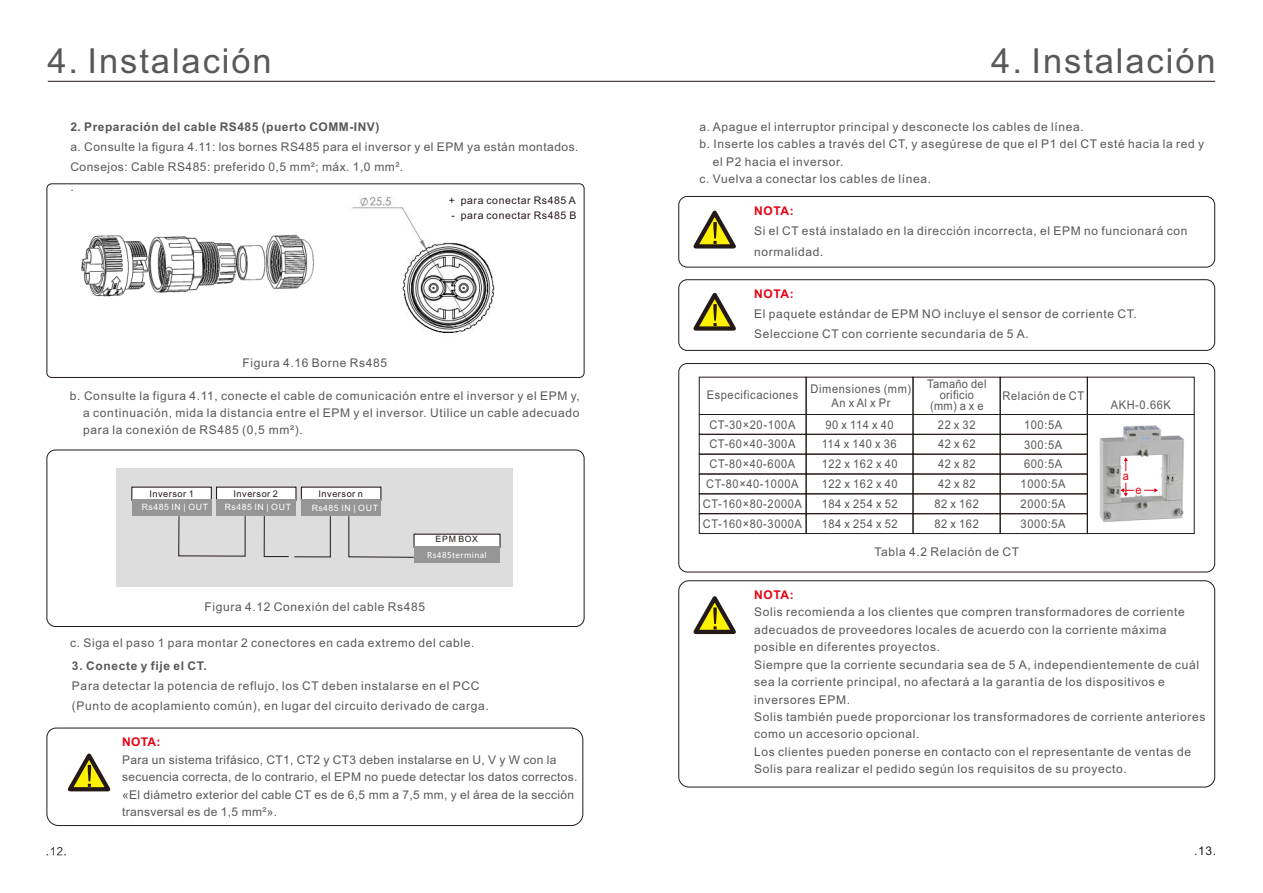
<style>
.page{position:relative;width:1263px;height:893px;background:#fff}
.page>*{position:absolute;margin:0;border:0;box-sizing:border-box;transform-origin:0 0}
.t1{font:34.5px "Arial";letter-spacing:.055em;color:#595857}
.t2{font:12px/17.4px "Arial";letter-spacing:.055em;color:#595857}
.t3{font:12px/17.4px "Arial";letter-spacing:.03em;color:#595857}
.t4{font:12px/19.8px "Arial";letter-spacing:.055em;color:#595857;text-align:center;scale:.93 1}
.t5{font:700 12px "Arial";letter-spacing:.04em;color:#595857}
.t6{font:12px/13.4px "Arial";letter-spacing:.055em;color:#595857;text-align:center;scale:.92 1}
.t7{font:12px/10.6px "Arial";letter-spacing:.03em;color:#595857;text-align:center;scale:.92 1}
.t8{font:700 12px "Arial";letter-spacing:.04em;color:#e60013}
.t9{font:12px "Arial";color:#231916}
.t10{font:12px "Arial";color:#e60013;scale:.92 1}
.t11{font:10.5px "Arial";letter-spacing:.055em;color:#231916}
.t12{font:10.5px "FZLTHJW GB1 0";color:#231916}
.t13{font:9.15px "Arial";letter-spacing:.055em;color:#231916}
.t14{font:8.7px "Arial";letter-spacing:.055em;color:#fff}
.t15{font:8.7px "Arial";letter-spacing:.075em;color:#231916}
.t16{font:7.95px "Microsoft Ya Hei";letter-spacing:.06em;color:#fff}
.s1{font-family:"Arial Unicode MS"}
</style>
<div class="page">
<div style="left:46px;top:183px;width:538px;height:195px;border:1px solid #231916;border-radius:5px"></div>
<hr style="left:48px;top:81px;width:1167px;height:1px;background:#231916">
<img style="left:352px;top:196px;width:143px;height:137px">
<img style="left:81px;top:235px;width:233px;height:62px">
<div style="left:116px;top:468px;width:397px;height:119px;background:#ddd"></div>
<div style="left:132px;top:499px;width:79px;height:17px;background:#969696"></div>
<div style="left:216px;top:499px;width:80px;height:17px;background:#969696"></div>
<svg style="left:131px;top:486px;width:251px;height:15px;background:#dedddd"></svg>
<div style="left:301px;top:499px;width:80px;height:17px;background:#969696"></div>
<svg style="left:263px;top:516px;width:68px;height:42px"></svg>
<svg style="left:348px;top:516px;width:153px;height:42px"></svg>
<div style="left:414px;top:546px;width:86px;height:17px;background:#969696"></div>
<div style="left:46px;top:450px;width:538px;height:177px;border:1px solid #231916;border-radius:9px"></div>
<div style="left:678px;top:196px;width:537px;height:72px;border:1px solid #231916;border-radius:9px"></div>
<div style="left:678px;top:363px;width:537px;height:209px;border:1px solid #231916;border-radius:9px"></div>
<svg style="left:46px;top:727px;width:538px;height:99px"></svg>
<div style="left:678px;top:279px;width:537px;height:72px;border:1px solid #231916;border-radius:9px"></div>
<svg style="left:63px;top:750px;width:52px;height:43px"></svg>
<svg style="left:693px;top:210px;width:43px;height:39px"></svg>
<svg style="left:693px;top:292px;width:43px;height:39px"></svg>
<div style="left:699px;top:414px;width:107px;height:21px;border:1px solid #231916"></div>
<div style="left:699px;top:434px;width:107px;height:20px;border:1px solid #231916"></div>
<div style="left:699px;top:454px;width:107px;height:20px;border:1px solid #231916"></div>
<div style="left:699px;top:474px;width:107px;height:20px;border:1px solid #231916"></div>
<div style="left:699px;top:513px;width:107px;height:21px;border:1px solid #231916"></div>
<svg style="left:1087px;top:414px;width:108px;height:120px"></svg>
<div style="left:806px;top:434px;width:107px;height:20px;border:1px solid #231916"></div>
<div style="left:806px;top:454px;width:107px;height:20px;border:1px solid #231916"></div>
<div style="left:806px;top:474px;width:107px;height:20px;border:1px solid #231916"></div>
<div style="left:806px;top:513px;width:107px;height:21px;border:1px solid #231916"></div>
<div style="left:806px;top:377px;width:107px;height:38px;border:1px solid #231916"></div>
<div style="left:913px;top:414px;width:87px;height:21px;border:1px solid #231916"></div>
<div style="left:913px;top:434px;width:87px;height:20px;border:1px solid #231916"></div>
<div style="left:913px;top:454px;width:87px;height:20px;border:1px solid #231916"></div>
<div style="left:913px;top:474px;width:87px;height:20px;border:1px solid #231916"></div>
<div style="left:913px;top:513px;width:87px;height:21px;border:1px solid #231916"></div>
<div style="left:1000px;top:414px;width:87px;height:21px;border:1px solid #231916"></div>
<div style="left:1000px;top:434px;width:87px;height:20px;border:1px solid #231916"></div>
<div style="left:1000px;top:454px;width:87px;height:20px;border:1px solid #231916"></div>
<div style="left:1000px;top:474px;width:87px;height:20px;border:1px solid #231916"></div>
<div style="left:1000px;top:513px;width:87px;height:21px;border:1px solid #231916"></div>
<div style="left:678px;top:580px;width:537px;height:207px;border:1px solid #231916;border-radius:10px"></div>
<svg style="left:693px;top:596px;width:43px;height:38px"></svg>
<h1 class="t1" style="left:47px;top:48px;width:226px">4. Instalación</h1>
<h1 class="t1" style="left:991px;top:48px;width:226px">4. Instalación</h1>
<p class="t5" style="left:70px;top:122px;width:310px">2. Preparación del cable RS485 (puerto COMM-INV)</p>
<p class="t2" style="left:70px;top:138px;width:510px;line-height:20.1px">a. Consulte la figura 4.11: los bornes RS485 para el inversor y el EPM ya están montados.<br>Consejos: Cable RS485: preferido 0,5 mm²; máx. 1,0 mm².<br>.</p>
<p class="t11" style="left:449px;top:197px;width:128px">+ para conectar Rs485 A</p>
<p class="t11" style="left:451px;top:212px;width:126px"><span class="s1">-</span> para conectar Rs485 B</p>
<p class="t2" style="left:242px;top:355px;width:146px">Figura 4.16 Borne Rs485</p>
<p class="t2" style="left:83px;top:388px;width:498px;text-align:justify;text-indent:-13px">b. Consulte la figura 4.11, conecte el cable de comunicación entre el inversor y el EPM y, a continuación, mida la distancia entre el EPM y el inversor. Utilice un cable adecuado para la conexión de RS485 (0,5 mm²).</p>
<p class="t13" style="left:149px;top:491px;width:46px">Inversor 1</p>
<p class="t13" style="left:234px;top:491px;width:46px">Inversor 2</p>
<p class="t13" style="left:318px;top:491px;width:46px">Inversor n</p>
<p class="t14" style="left:142px;top:503px;width:68px">Rs485 IN | OUT</p>
<p class="t14" style="left:225px;top:504px;width:68px">Rs485 IN | OUT</p>
<p class="t14" style="left:312px;top:504px;width:68px">Rs485 IN | OUT</p>
<p class="t15" style="left:436px;top:536px;width:44px">EPM BOX</p>
<p class="t16" style="left:427px;top:552px;width:61px">Rs485terminal</p>
<p class="t2" style="left:204px;top:599px;width:222px">Figura 4.12 Conexión del cable Rs485</p>
<p class="t2" style="left:70px;top:635px;width:406px">c. Siga el paso 1 para montar 2 conectores en cada extremo del cable.</p>
<p class="t5" style="left:72px;top:661px;width:136px">3. Conecte y fije el CT.</p>
<p class="t2" style="left:72px;top:677px;width:418px;line-height:20.1px">Para detectar la potencia de reflujo, los CT deben instalarse en el PCC (Punto de acoplamiento común), en lugar del circuito derivado de carga.</p>
<p class="t8" style="left:122px;top:737px;width:40px">NOTA:</p>
<p class="t3" style="left:122px;top:752px;width:457px">Para un sistema trifásico, CT1, CT2 y CT3 deben instalarse en U, V y W con la secuencia correcta, de lo contrario, el EPM no puede detectar los datos correctos. «El diámetro exterior del cable CT es de 6,5 mm a 7,5 mm, y el área de la sección transversal es de 1,5 mm²».</p>
<p class="t2" style="left:699px;top:119px;width:386px">a. Apague el interruptor principal y desconecte los cables de línea.</p>
<p class="t2" style="left:699px;top:136px;width:506px">b. Inserte los cables a través del CT, y asegúrese de que el P1 del CT esté hacia la red y</p>
<p class="t2" style="left:713px;top:154px;width:132px">el P2 hacia el inversor.</p>
<p class="t2" style="left:699px;top:171px;width:233px">c. Vuelva a conectar los cables de línea.</p>
<p class="t8" style="left:754px;top:207px;width:41px">NOTA:</p>
<p class="t2" style="left:754px;top:222px;width:435px;line-height:20.1px">Si el CT está instalado en la dirección incorrecta, el EPM no funcionará con normalidad.</p>
<p class="t8" style="left:754px;top:289px;width:41px">NOTA:</p>
<p class="t2" style="left:754px;top:305px;width:384px;line-height:20.1px">El paquete estándar de EPM NO incluye el sensor de corriente CT.<br>Seleccione CT con corriente secundaria de 5 A.</p>
<p class="t6" style="left:707px;top:389px;width:101px">Especificaciones</p>
<p class="t4" style="left:703px;top:416px;width:108px">CT-30×20-100A<br>CT-60×40-300A<br>CT-80×40-600A<br>CT-80×40-1000A<br>CT-160×80-2000A<br>CT-160×80-3000A</p>
<p class="t6" style="left:811px;top:384px;width:111px">Dimensiones (mm)<br>An x Al x Pr</p>
<p class="t4" style="left:822px;top:416px;width:83px">90 x 114 x 40<br>114 x 140 x 36<br>122 x 162 x 40<br>122 x 162 x 40<br>184 x 254 x 52<br>184 x 254 x 52</p>
<p class="t7" style="left:927px;top:380px;width:66px">Tamaño del orificio (mm) a x e</p>
<p class="t4" style="left:934px;top:416px;width:49px;text-align:left">22 x 32<br>42 x 62<br>42 x 82<br>42 x 82<br>82 x 162<br>82 x 162</p>
<p class="t6" style="left:1003px;top:390px;width:90px">Relación de CT</p>
<p class="t4" style="left:1020px;top:416px;width:50px;text-align:left">100:5A<br>300:5A<br>600:5A<br>1000:5A<br>2000:5A<br>3000:5A</p>
<p class="t2" style="left:874px;top:545px;width:146px">Tabla 4.2 Relación de CT</p>
<p class="t6" style="left:1111px;top:399px;width:67px">AKH-0.66K</p>
<p class="t10" style="left:1123px;top:471px;width:8px">a</p>
<p class="t10" style="left:1135px;top:485px;width:8px">e</p>
<p class="t8" style="left:754px;top:590px;width:41px">NOTA:</p>
<p class="t2" style="left:754px;top:605px;width:453px">Solis recomienda a los clientes que compren transformadores de corriente adecuados de proveedores locales de acuerdo con la corriente máxima posible en diferentes proyectos.<br>Siempre que la corriente secundaria sea de 5 A, independientemente de cuál sea la corriente principal, no afectará a la garantía de los dispositivos e inversores EPM.<br>Solis también puede proporcionar los transformadores de corriente anteriores como un accesorio opcional.<br>Los clientes pueden ponerse en contacto con el representante de ventas de Solis para realizar el pedido según los requisitos de su proyecto.</p>
<p class="t12" style="left:46px;top:845px;width:22px">.12.</p>
<p class="t9" style="left:1194px;top:846px;width:24px">.13.</p>
</div>
